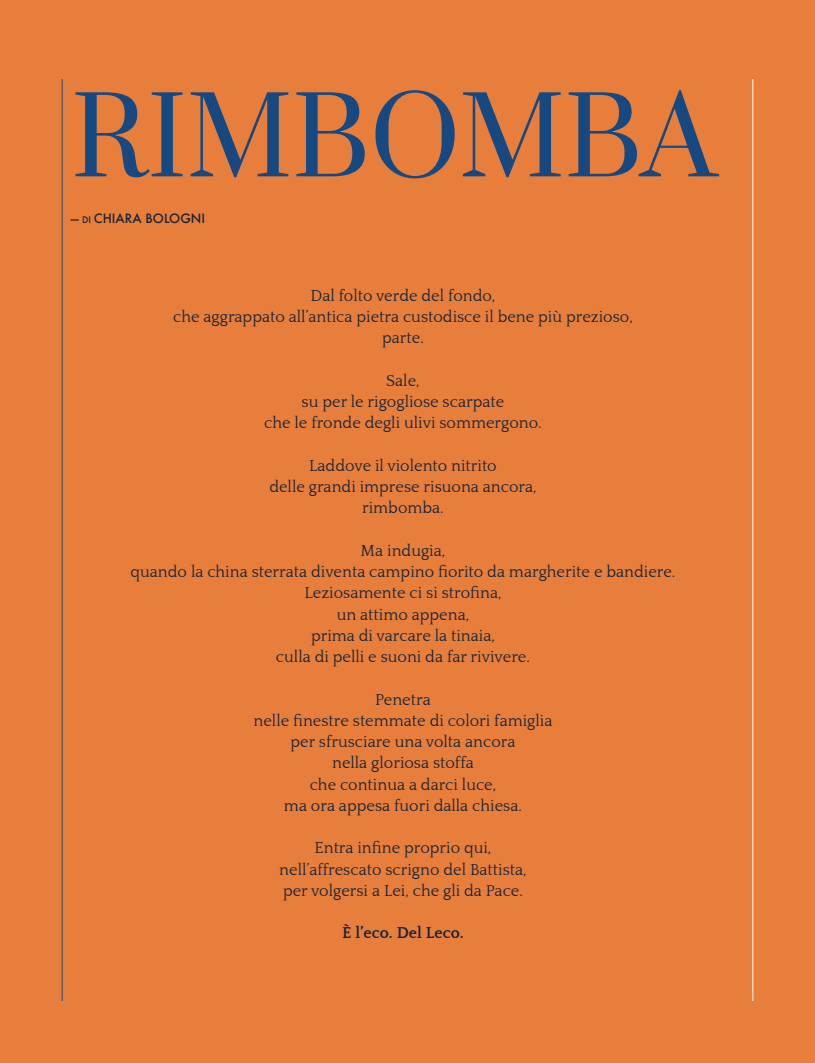
<style>
.page{position:relative;width:815px;height:1063px;background:#e77e3b}
.page>*{position:absolute;margin:0;border:0;box-sizing:border-box;transform-origin:0 0}
.t1{font:105px "Prata";color:#164981}
.t2{font:16.25px/21.2px "Quattrocento";color:#132338;text-align:center}
.t3{font:700 16.25px "Quattrocento";color:#132338}
.t4{font:500 12.5px "Futura";color:#132338}
.s1{font-size:8.75px}
</style>
<div class="page">
<hr style="left:62px;top:79px;width:1px;height:922px;background:#164981">
<hr style="left:753px;top:79px;width:1px;height:922px;background:#fffefd">
<h1 class="t1" style="left:71px;top:72px;width:647px">RIMBOMBA</h1>
<p class="t4" style="left:71px;top:210px;width:136px">— <span class="s1">DI</span> CHIARA BOLOGNI</p>
<p class="t2" style="left:173px;top:285px;width:461px">Dal folto verde del fondo,<br>che aggrappato all’antica pietra custodisce il bene più prezioso, parte.</p>
<p class="t2" style="left:264px;top:370px;width:279px">Sale,<br>su per le rigogliose scarpate<br>che le fronde degli ulivi sommergono.</p>
<p class="t2" style="left:269px;top:455px;width:269px">Laddove il violento nitrito<br>delle grandi imprese risuona ancora, rimbomba.</p>
<p class="t2" style="left:130px;top:540px;width:546px">Ma indugia,<br>quando la china sterrata diventa campino fiorito da margherite e bandiere.<br>Leziosamente ci si strofina,<br>un attimo appena,<br>prima di varcare la tinaia,<br>culla di pelli e suoni da far rivivere.</p>
<p class="t2" style="left:254px;top:689px;width:300px">Penetra<br>nelle finestre stemmate di colori famiglia per sfrusciare una volta ancora<br>nella gloriosa stoffa<br>che continua a darci luce,<br>ma ora appesa fuori dalla chiesa.</p>
<p class="t2" style="left:279px;top:838px;width:249px">Entra infine proprio qui, nell’affrescato scrigno del Battista, per volgersi a Lei, che gli da Pace.</p>
<p class="t3" style="left:342px;top:925px;width:123px">È l’eco. Del Leco.</p>
</div>
